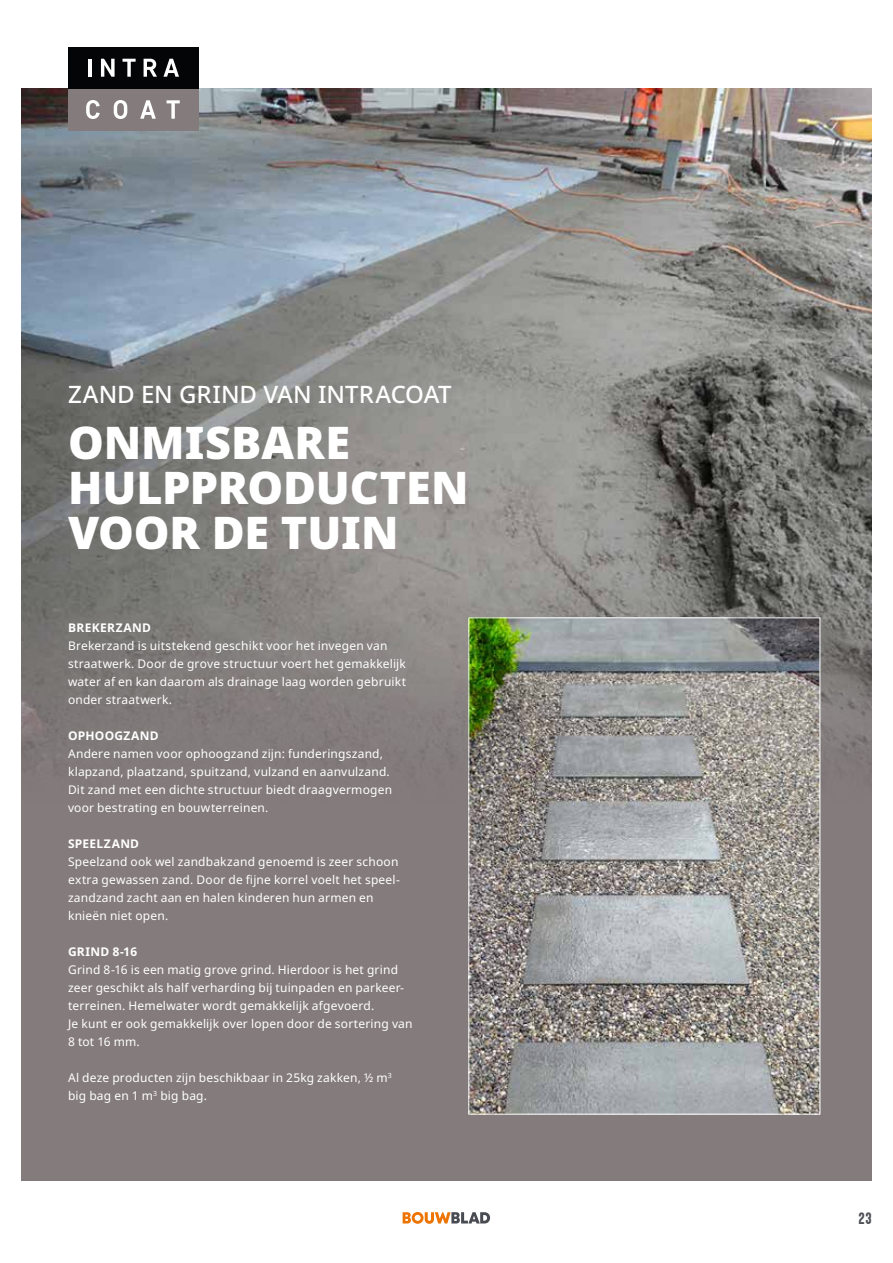
<style>
.page{position:relative;width:893px;height:1263px;background:#fff}
.page>*{position:absolute;margin:0;border:0;box-sizing:border-box;transform-origin:0 0}
.t1{font:900 45px/45px "Noto Sans";letter-spacing:-.005em;color:#fff}
.t2{font:500 24px "Noto Sans";letter-spacing:-.005em;color:#fff}
.t3{font:15px "High Voltage Rough";color:#4a4c53}
.t4{font:12px/18px "Noto Sans";letter-spacing:.015em;color:#fff}
.t5{font:700 12px "Noto Sans";letter-spacing:.025em;color:#fff}
</style>
<div class="page">
<svg style="left:403px;top:1212px;width:87px;height:12px"></svg>
<div style="left:21px;top:510px;width:850px;height:671px;background:#847b7c"></div>
<img style="left:21px;top:89px;width:851px;height:713px">
<img style="left:470px;top:619px;width:348px;height:493px">
<div style="left:68px;top:89px;width:130px;height:41px;background:#837b7c"></div>
<svg style="left:86px;top:100px;width:14px;height:19px"></svg>
<svg style="left:114px;top:100px;width:13px;height:19px"></svg>
<svg style="left:140px;top:100px;width:16px;height:19px"></svg>
<svg style="left:167px;top:100px;width:13px;height:19px"></svg>
<div style="left:68px;top:47px;width:130px;height:42px;background:#040506"></div>
<hr style="left:88px;top:59px;width:3px;height:18px;background:#fff">
<svg style="left:101px;top:59px;width:14px;height:18px"></svg>
<svg style="left:123px;top:59px;width:13px;height:18px"></svg>
<svg style="left:144px;top:59px;width:13px;height:18px"></svg>
<svg style="left:163px;top:59px;width:16px;height:18px"></svg>
<h2 class="t2" style="left:68px;top:381px;width:385px">ZAND EN GRIND VAN INTRACOAT</h2>
<h1 class="t1" style="left:68px;top:421px;width:402px">ONMISBARE<br>HULPPRODUCTEN<br>VOOR DE TUIN</h1>
<p class="t5" style="left:68px;top:621px;width:84px">BREKERZAND</p>
<p class="t4" style="left:68px;top:637px;width:340px">Brekerzand is uitstekend geschikt voor het invegen van straatwerk. Door de grove structuur voert het gemakkelijk water af en kan daarom als drainage laag worden gebruikt onder straatwerk.</p>
<p class="t5" style="left:68px;top:729px;width:92px">OPHOOGZAND</p>
<p class="t4" style="left:68px;top:745px;width:326px">Andere namen voor ophoogzand zijn: funderingszand, klapzand, plaatzand, spuitzand, vulzand en aanvulzand.<br>Dit zand met een dichte structuur biedt draagvermogen voor bestrating en bouwterreinen.</p>
<p class="t5" style="left:68px;top:837px;width:73px">SPEELZAND</p>
<p class="t4" style="left:68px;top:853px;width:333px">Speelzand ook wel zandbakzand genoemd is zeer schoon extra gewassen zand. Door de fijne korrel voelt het speel&shy;zandzand zacht aan en halen kinderen hun armen en knieën niet open.</p>
<p class="t5" style="left:68px;top:945px;width:71px">GRIND 8-16</p>
<p class="t4" style="left:68px;top:961px;width:346px">Grind 8-16 is een matig grove grind. Hierdoor is het grind zeer geschikt als half verharding bij tuinpaden en parkeer&shy;terreinen. Hemelwater wordt gemakkelijk afgevoerd.<br>Je kunt er ook gemakkelijk over lopen door de sortering van 8 tot 16 mm.</p>
<p class="t4" style="left:68px;top:1069px;width:325px">Al deze producten zijn beschikbaar in 25kg zakken, ½ m<sup>3 </sup>big bag en 1 m<sup>3</sup> big bag.</p>
<p class="t3" style="left:859px;top:1210px;width:15px">23</p>
</div>
